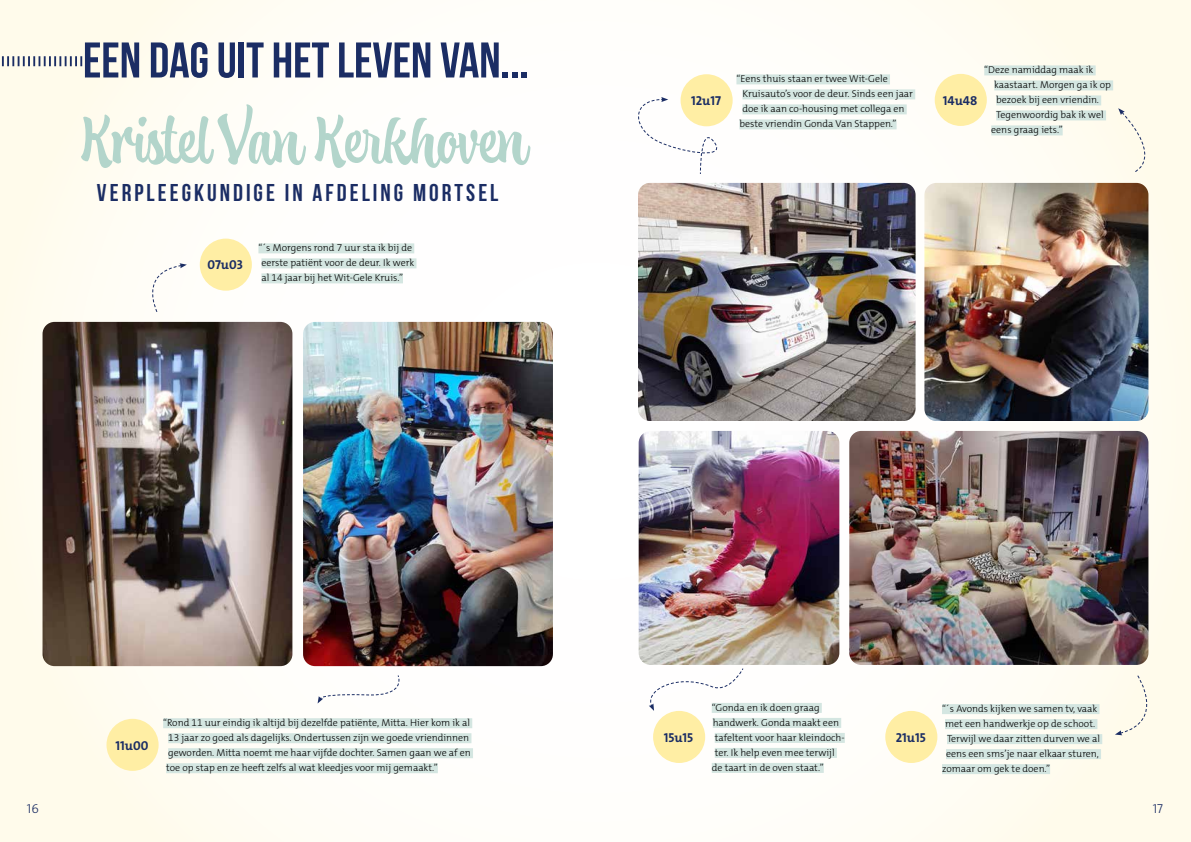
<style>
.page{position:relative;width:1191px;height:842px;background:#fff}
.page>*{position:absolute;margin:0;border:0;box-sizing:border-box;transform-origin:0 0}
.t1{font:63px "Atocha";color:#b3d5cb}
.t2{font:700 50px "Bebas Neue";color:#1b2d64}
.t3{font:700 24.2px "Bebas Neue";letter-spacing:.125em;color:#1b2d64}
.t4{font:700 13px "The Mix Os F";color:#1b2d64}
.t5{font:300 13px "The Mix Os F";color:#1b2d64}
.t6{font:300 10px/15px "The Mix Os F";color:#000}
</style>
<div class="page">
<div style="left:0;top:0;width:1191px;height:842px;background:linear-gradient(to right,#fffdf7,#fffdf5)"></div>
<svg style="left:0;top:56px;width:82px;height:10px"></svg>
<div style="left:736px;top:74px;width:154px;height:10px;background:#d4e6e1"></div>
<div style="left:742px;top:89px;width:173px;height:10px;background:#d4e6e1"></div>
<div style="left:742px;top:104px;width:164px;height:10px;background:#d4e6e1"></div>
<div style="left:739px;top:119px;width:157px;height:10px;background:#d4e6e1"></div>
<div style="left:680px;top:74px;width:52px;height:52px;background:#ffeea4;border-radius:50%"></div>
<div style="left:984px;top:65px;width:111px;height:10px;background:#d4e6e1"></div>
<div style="left:994px;top:80px;width:119px;height:10px;background:#d4e6e1"></div>
<div style="left:996px;top:95px;width:105px;height:10px;background:#d4e6e1"></div>
<div style="left:996px;top:110px;width:110px;height:10px;background:#d4e6e1"></div>
<div style="left:991px;top:125px;width:71px;height:10px;background:#d4e6e1"></div>
<div style="left:934px;top:74px;width:52px;height:52px;background:#ffeea4;border-radius:50%"></div>
<div style="left:711px;top:703px;width:110px;height:10px;background:#d4e6e1"></div>
<div style="left:712px;top:718px;width:129px;height:10px;background:#d4e6e1"></div>
<div style="left:714px;top:733px;width:130px;height:10px;background:#d4e6e1"></div>
<div style="left:714px;top:748px;width:123px;height:10px;background:#d4e6e1"></div>
<div style="left:711px;top:763px;width:112px;height:10px;background:#d4e6e1"></div>
<div style="left:653px;top:711px;width:52px;height:52px;background:#ffeea4;border-radius:50%"></div>
<div style="left:942px;top:704px;width:157px;height:10px;background:#d4e6e1"></div>
<div style="left:945px;top:719px;width:152px;height:10px;background:#d4e6e1"></div>
<div style="left:947px;top:734px;width:155px;height:10px;background:#d4e6e1"></div>
<div style="left:946px;top:749px;width:155px;height:10px;background:#d4e6e1"></div>
<div style="left:942px;top:764px;width:108px;height:10px;background:#d4e6e1"></div>
<div style="left:885px;top:711px;width:52px;height:52px;background:#ffeea4;border-radius:50%"></div>
<img style="left:43px;top:322px;width:249px;height:344px">
<div style="left:258px;top:243px;width:156px;height:10px;background:#d4e6e1"></div>
<div style="left:261px;top:258px;width:155px;height:10px;background:#d4e6e1"></div>
<div style="left:261px;top:273px;width:142px;height:10px;background:#d4e6e1"></div>
<div style="left:200px;top:239px;width:52px;height:52px;background:#ffeea4;border-radius:50%"></div>
<img style="left:924px;top:183px;width:224px;height:238px">
<img style="left:849px;top:431px;width:299px;height:234px">
<div style="left:1114px;top:675px;width:52px;height:60px;background:#fffbeb"></div>
<svg style="left:647px;top:668px;width:97px;height:43px"></svg>
<img style="left:303px;top:322px;width:250px;height:344px">
<div style="left:163px;top:718px;width:309px;height:10px;background:#d4e6e1"></div>
<div style="left:168px;top:733px;width:303px;height:10px;background:#d4e6e1"></div>
<div style="left:168px;top:748px;width:305px;height:10px;background:#d4e6e1"></div>
<div style="left:166px;top:763px;width:272px;height:10px;background:#d4e6e1"></div>
<div style="left:106px;top:719px;width:53px;height:52px;background:#ffeea4;border-radius:50%"></div>
<svg style="left:317px;top:674px;width:83px;height:29px"></svg>
<img style="left:638px;top:183px;width:277px;height:238px">
<svg style="left:137px;top:263px;width:50px;height:50px"></svg>
<svg style="left:632px;top:97px;width:95px;height:78px"></svg>
<div style="left:1118px;top:108px;width:45px;height:65px;background:#fffbeb"></div>
<img style="left:638px;top:431px;width:201px;height:234px">
<h2 class="t2" style="left:83px;top:33px;width:447px">EEN DAG UIT HET LEVEN VAN...</h2>
<h1 class="t1" style="left:80px;top:97px;width:448px">Kristel Van Kerkhoven</h1>
<h3 class="t3" style="left:97px;top:179px;width:403px">VERPLEEGKUNDIGE IN AFDELING MORTSEL</h3>
<h3 class="t4" style="left:207px;top:257px;width:37px">07u03</h3>
<p class="t6" style="left:261px;top:241px;width:154px;text-indent:-3px">“´s Morgens rond 7 uur sta ik bij de eerste patiënt voor de deur. Ik werk al 14 jaar bij het Wit-Gele Kruis.”</p>
<h3 class="t4" style="left:691px;top:92px;width:31px">12u17</h3>
<p class="t6" style="left:736px;top:72px;width:153px">“Eens thuis staan er twee Wit-Gele</p>
<p class="t6" style="left:742px;top:87px;width:172px">Kruisauto’s voor de deur. Sinds een jaar</p>
<p class="t6" style="left:742px;top:102px;width:164px">doe ik aan co-housing met collega en</p>
<p class="t6" style="left:739px;top:117px;width:159px">beste vriendin Gonda Van Stappen.”</p>
<p class="t6" style="left:984px;top:63px;width:111px">“Deze namiddag maak ik</p>
<p class="t6" style="left:994px;top:78px;width:118px">kaastaart. Morgen ga ik op</p>
<p class="t6" style="left:996px;top:93px;width:104px">bezoek bij een vriendin.</p>
<p class="t6" style="left:996px;top:108px;width:109px">Tegenwoordig bak ik wel</p>
<p class="t6" style="left:991px;top:123px;width:73px">eens graag iets.”</p>
<h3 class="t4" style="left:943px;top:92px;width:36px">14u48</h3>
<h3 class="t4" style="left:115px;top:737px;width:34px">11u00</h3>
<p class="t6" style="left:166px;top:715px;width:306px;text-indent:-3px">“Rond 11 uur eindig ik altijd bij dezelfde patiënte, Mitta. Hier kom ik al 13 jaar zo goed als dagelijks. Ondertussen zijn we goede vriendinnen geworden. Mitta noemt me haar vijfde dochter. Samen gaan we af en toe op stap en ze heeft zelfs al wat kleedjes voor mij gemaakt.”</p>
<h3 class="t4" style="left:664px;top:729px;width:31px">15u15</h3>
<p class="t6" style="left:711px;top:700px;width:109px">“Gonda en ik doen graag</p>
<p class="t6" style="left:712px;top:715px;width:128px">handwerk. Gonda maakt een</p>
<p class="t6" style="left:714px;top:730px;width:131px">tafeltent voor haar kleindoch-</p>
<p class="t6" style="left:714px;top:745px;width:121px">ter. Ik help even mee terwijl</p>
<p class="t6" style="left:711px;top:760px;width:113px">de taart in de oven staat.”</p>
<h3 class="t4" style="left:895px;top:729px;width:31px">21u15</h3>
<p class="t6" style="left:942px;top:701px;width:157px">“´s Avonds kijken we samen tv, vaak</p>
<p class="t6" style="left:945px;top:716px;width:152px">met een handwerkje op de schoot.</p>
<p class="t6" style="left:947px;top:731px;width:154px">Terwijl we daar zitten durven we al</p>
<p class="t6" style="left:946px;top:746px;width:154px">eens een sms’je naar elkaar sturen,</p>
<p class="t6" style="left:942px;top:761px;width:110px">zomaar om gek te doen.”</p>
<h3 class="t5" style="left:27px;top:800px;width:13px">16</h3>
<h3 class="t5" style="left:1152px;top:800px;width:12px">17</h3>
</div>
